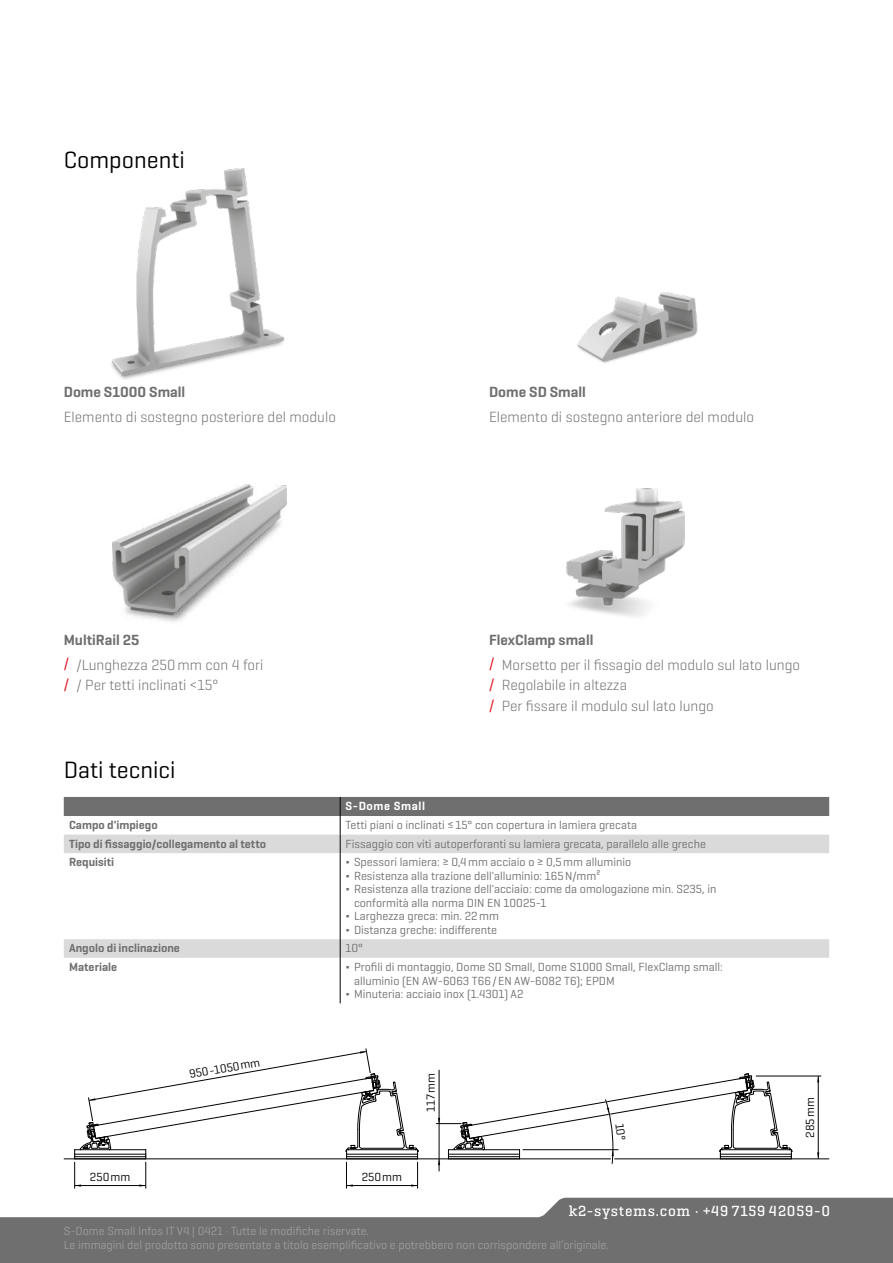
<style>
.page{position:relative;width:893px;height:1263px;background:#fff}
.page>*{position:absolute;margin:0;border:0;box-sizing:border-box;transform-origin:0 0}
.t1{font:24px "K2 Geogrotesque";color:#000}
.t2{font:300 15px/25px "K2 Geogrotesque";color:#706f6f}
.t3{font:500 15px "K2 Geogrotesque Slab";letter-spacing:.05em;color:#fff}
.t4{font:600 15px "K2 Geogrotesque";color:#706f6f}
.t5{font:12px "K2 Geogrotesque";color:#706f6f}
.t6{font:12px/13.5px "K2 Geogrotesque";color:#9d9d9c}
.t7{font:600 12px "K2 Geogrotesque";color:#706f6f}
.t8{font:12px "K2 Geogrotesque";color:#000}
.t9{font:600 12px "K2 Geogrotesque";letter-spacing:.05em;color:#fff}
.s1{font-weight:600}
.s2{font-weight:400;color:#e30613}
</style>
<div class="page">
<svg style="left:64px;top:853px;width:765px;height:105px"></svg>
<hr style="left:340px;top:853px;width:1px;height:86px;background:#000">
<svg style="left:340px;top:939px;width:1px;height:19px"></svg>
<hr style="left:340px;top:958px;width:1px;height:45px;background:#000">
<svg style="left:64px;top:797px;width:765px;height:56px"></svg>
<img style="left:111px;top:168px;width:174px;height:212px">
<img style="left:577px;top:292px;width:120px;height:71px">
<img style="left:113px;top:484px;width:173px;height:138px">
<img style="left:566px;top:489px;width:119px;height:127px">
<hr style="left:756px;top:1076px;width:65px;height:1px;background:#000">
<hr style="left:818px;top:1076px;width:1px;height:82px;background:#000">
<hr style="left:439px;top:1070px;width:1px;height:101px;background:#000">
<svg style="left:74px;top:1048px;width:345px;height:140px"></svg>
<hr style="left:64px;top:1158px;width:547px;height:1px;background:#000">
<hr style="left:614px;top:1158px;width:215px;height:1px;background:#000">
<svg style="left:0;top:1198px;width:893px;height:65px;fill:#706f6f"></svg>
<svg style="left:436px;top:1073px;width:357px;height:92px"></svg>
<h1 class="t1" style="left:64px;top:145px;width:123px">Componenti</h1>
<p class="t4" style="left:64px;top:382px;width:123px">Dome S1000 Small</p>
<p class="t2" style="left:64px;top:404px;width:274px">Elemento di sostegno posteriore del modulo</p>
<p class="t4" style="left:489px;top:382px;width:98px">Dome SD Small</p>
<p class="t2" style="left:489px;top:404px;width:267px">Elemento di sostegno anteriore del modulo</p>
<p class="t2" style="left:64px;top:626px;width:201px"><span class="s1">MultiRail 25<br></span><span class="s2">/</span> /Lunghezza 250mm con 4 fori</p>
<p class="t2" style="left:64px;top:672px;width:156px"><span class="s2">/</span> / Per tetti inclinati &lt;15°</p>
<h1 class="t1" style="left:64px;top:755px;width:113px">Dati tecnici</h1>
<p class="t9" style="left:345px;top:799px;width:81px">S-Dome Small</p>
<p class="t2" style="left:489px;top:626px;width:313px"><span class="s1">FlexClamp small<br></span><span class="s2">/</span> Morsetto per il fissagio del modulo sul lato lungo</p>
<p class="t2" style="left:489px;top:674px;width:226px;line-height:20.7px"><span class="s2">/</span> Regolabile in altezza<br><span class="s2">/</span> Per fissare il modulo sul lato lungo</p>
<p class="t7" style="left:69px;top:818px;width:90px">Campo d'impiego</p>
<p class="t5" style="left:345px;top:818px;width:293px">Tetti piani o inclinati ≤15° con copertura in lamiera grecata</p>
<p class="t7" style="left:69px;top:836px;width:198px">Tipo di fissaggio/collegamento al tetto</p>
<p class="t5" style="left:345px;top:836px;width:362px">Fissaggio con viti autoperforanti su lamiera grecata, parallelo alle greche</p>
<p class="t7" style="left:69px;top:855px;width:47px">Requisiti</p>
<p class="t5" style="left:345px;top:855px;width:287px">Δ Spessori lamiera: ≥ 0,4mm acciaio o ≥ 0,5mm alluminio</p>
<p class="t5" style="left:345px;top:868px;width:256px">Δ Resistenza alla trazione dell'alluminio: 165N/mm²</p>
<p class="t5" style="left:345px;top:882px;width:372px">Δ Resistenza alla trazione dell'acciaio: come da omologazione min. S235, in</p>
<p class="t5" style="left:354px;top:895px;width:194px">conformità alla norma DIN EN 10025-1</p>
<p class="t5" style="left:345px;top:909px;width:155px">Δ Larghezza greca: min. 22mm</p>
<p class="t5" style="left:345px;top:922px;width:153px">Δ Distanza greche: indifferente</p>
<p class="t7" style="left:69px;top:941px;width:112px">Angolo di inclinazione</p>
<p class="t5" style="left:346px;top:941px;width:19px">10°</p>
<p class="t7" style="left:69px;top:959px;width:50px">Materiale</p>
<p class="t5" style="left:345px;top:959px;width:379px">Δ Profili di montaggio, Dome SD Small, Dome S1000 Small, FlexClamp small:</p>
<p class="t5" style="left:354px;top:973px;width:262px">alluminio (EN AW-6063 T66/EN AW-6082 T6); EPDM</p>
<p class="t5" style="left:345px;top:986px;width:179px">Δ Minuteria: acciaio inox (1.4301) A2</p>
<p class="t8" style="left:188px;top:1067px;width:73px;rotate:-10deg">950-1050mm</p>
<p class="t8" style="left:90px;top:1170px;width:42px">250mm</p>
<p class="t8" style="left:362px;top:1170px;width:42px">250mm</p>
<p class="t8" style="left:423px;top:1112px;width:40px;rotate:-90deg">117mm</p>
<p class="t8" style="left:802px;top:1137px;width:42px;rotate:-90deg">285mm</p>
<p class="t3" style="left:569px;top:1201px;width:263px">k2-systems.com · +49 7159 42059-0</p>
<p class="t6" style="left:64px;top:1224px;width:547px">S-Dome Small Infos IT V4 | 0421 · Tutte le modifiche riservate.<br>Le immagini del prodotto sono presentate a titolo esemplificativo e potrebbero non corrispondere all’originale.</p>
</div>
